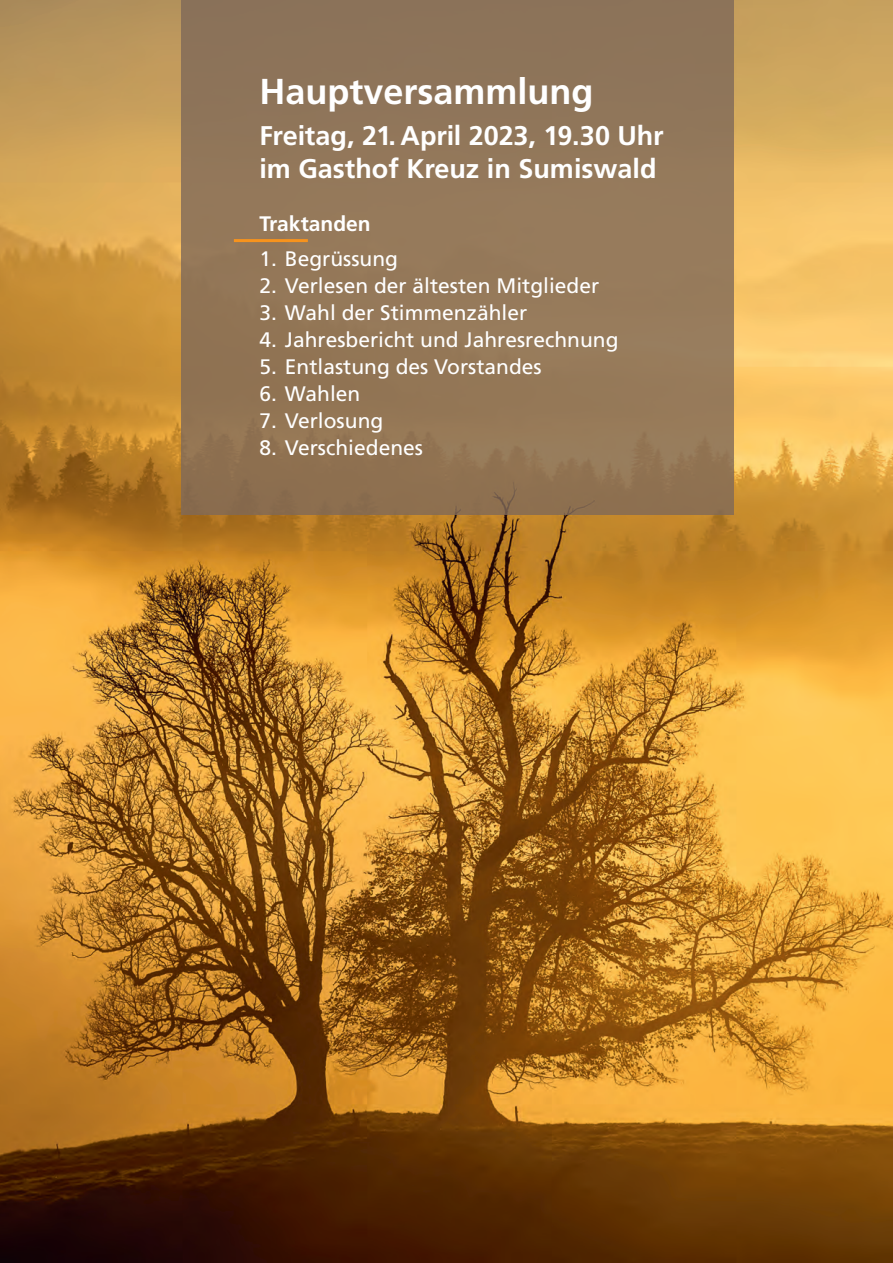
<style>
.page{position:relative;width:893px;height:1263px;background:#fff}
.page>*{position:absolute;margin:0;border:0;box-sizing:border-box;transform-origin:0 0}
.t1{font:700 36px "Frutiger";color:#fff}
.t2{font:700 27px/33px "Frutiger";color:#fff}
.t3{font:21px "Frutiger";color:#fff}
.t4{font:700 21px "Frutiger";color:#fff}
</style>
<div class="page">
<img style="left:0;top:0;width:893px;height:1263px">
<div style="left:181px;top:0;width:552px;height:514px;background:#937659"></div>
<hr style="left:234px;top:239px;width:74px;height:3px;background:#f7931d">
<h1 class="t1" style="left:259px;top:70px;width:336px">Hauptversammlung</h1>
<p class="t2" style="left:259px;top:119px;width:406px">Freitag, 21. April 2023, 19.30 Uhr im Gasthof Kreuz in Sumiswald</p>
<p class="t4" style="left:259px;top:211px;width:113px">Traktanden</p>
<p class="t3" style="left:259px;top:246px;width:140px">1. Begrüssung</p>
<p class="t3" style="left:259px;top:273px;width:341px">2. Verlesen der ältesten Mitglieder</p>
<p class="t3" style="left:259px;top:300px;width:269px">3. Wahl der Stimmenzähler</p>
<p class="t3" style="left:259px;top:327px;width:361px">4. Jahresbericht und Jahresrechnung</p>
<p class="t3" style="left:259px;top:354px;width:284px">5. Entlastung des Vorstandes</p>
<p class="t3" style="left:259px;top:381px;width:102px">6. Wahlen</p>
<p class="t3" style="left:259px;top:408px;width:125px">7. Verlosung</p>
<p class="t3" style="left:259px;top:435px;width:165px">8. Verschiedenes</p>
</div>
